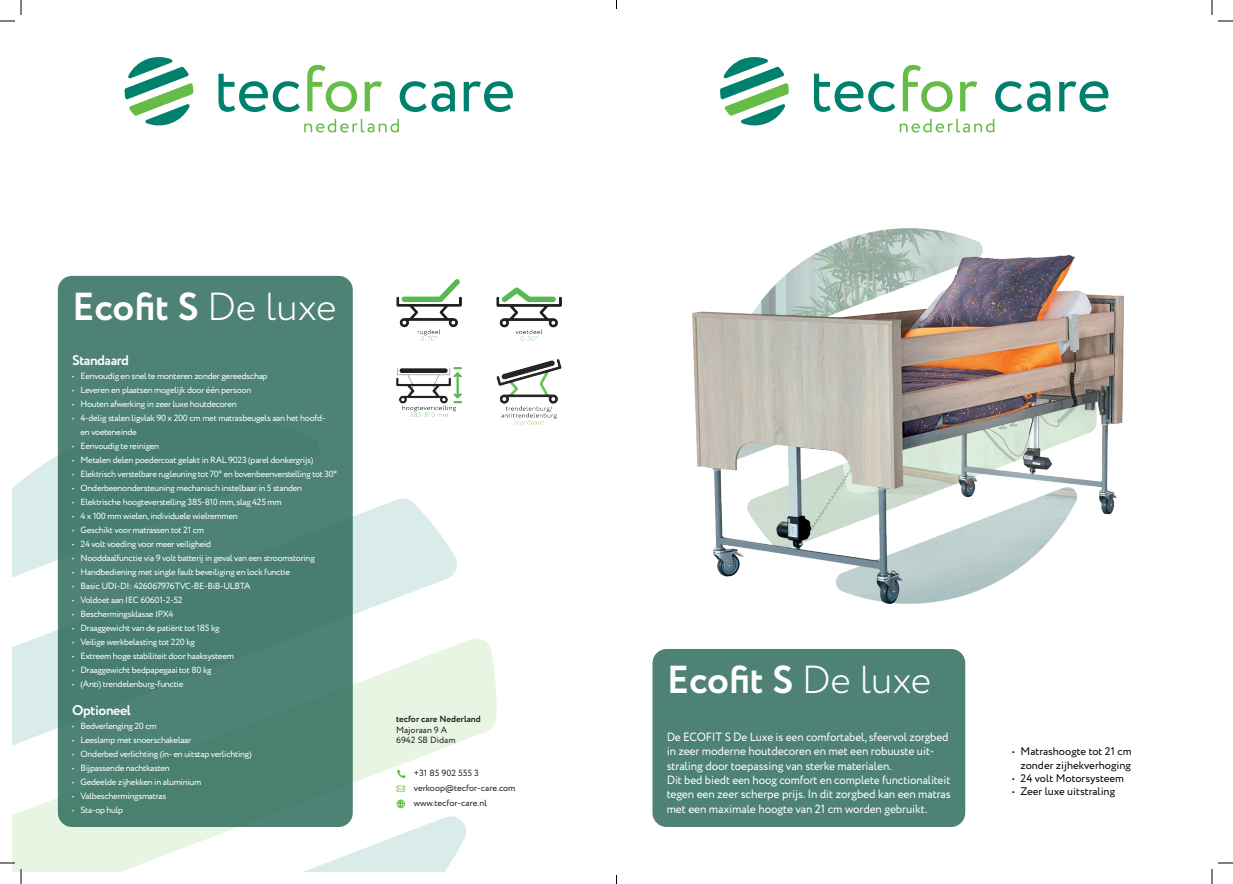
<style>
.page{position:relative;width:1233px;height:884px;background:#fff}
.page>*{position:absolute;margin:0;border:0;box-sizing:border-box;transform-origin:0 0}
.t1{font:700 39px "Circe";color:#fff}
.t2{font:700 14px "Circe";letter-spacing:-.03em;color:#fff}
.t3{font:12px/14.4px "Circe";letter-spacing:-.01em;color:#fff;scale:.95 1}
.t4{font:11px/13.2px "Circe";color:#000;text-align:right}
.t5{font:9px/14px "Circe";letter-spacing:-.03em;color:#fff}
.t6{font:9px/15px "Circe";color:#231f20}
.t7{font:700 9px "Circe";color:#231f20}
.s1{font-weight:300}
</style>
<div class="page">
<svg style="left:42px;top:498px;width:415px;height:138px;fill:#d9ece9"></svg>
<svg style="left:12px;top:636px;width:485px;height:235px;fill:#e8f5e9"></svg>
<svg style="left:12px;top:414px;width:46px;height:187px;fill:#d9ece9"></svg>
<img style="left:659px;top:228px;width:465px;height:435px">
<svg style="left:814px;top:74px;width:81px;height:38px"></svg>
<svg style="left:902px;top:65px;width:50px;height:47px"></svg>
<svg style="left:960px;top:81px;width:17px;height:30px"></svg>
<svg style="left:995px;top:81px;width:55px;height:31px"></svg>
<svg style="left:1059px;top:81px;width:49px;height:31px"></svg>
<svg style="left:720px;top:57px;width:69px;height:69px"></svg>
<svg style="left:899px;top:119px;width:95px;height:13px"></svg>
<svg style="left:218px;top:74px;width:82px;height:38px"></svg>
<svg style="left:307px;top:65px;width:50px;height:47px"></svg>
<svg style="left:365px;top:81px;width:17px;height:30px"></svg>
<svg style="left:400px;top:81px;width:55px;height:31px"></svg>
<svg style="left:464px;top:81px;width:49px;height:31px"></svg>
<svg style="left:124px;top:57px;width:69px;height:69px"></svg>
<svg style="left:304px;top:119px;width:95px;height:13px"></svg>
<div style="left:652px;top:649px;width:313px;height:178px;background:#4e8274;border-radius:14px"></div>
<div style="left:58px;top:276px;width:295px;height:551px;background:#4e8274;border-radius:14px"></div>
<img style="left:397px;top:279px;width:65px;height:61px">
<img style="left:496px;top:287px;width:65px;height:53px">
<img style="left:496px;top:360px;width:65px;height:65px">
<img style="left:396px;top:367px;width:65px;height:50px">
<svg style="left:397px;top:770px;width:8px;height:8px"></svg>
<svg style="left:396px;top:786px;width:9px;height:5px"></svg>
<svg style="left:87px;top:800px;width:384px;height:71px"></svg>
<svg style="left:1218px;top:20px;width:15px;height:2px"></svg>
<svg style="left:1218px;top:862px;width:15px;height:2px"></svg>
<svg style="left:0;top:0;width:22px;height:22px"></svg>
<svg style="left:0;top:862px;width:22px;height:22px"></svg>
<svg style="left:1211px;top:0;width:1px;height:15px"></svg>
<svg style="left:1211px;top:869px;width:1px;height:15px"></svg>
<h1 class="t1" style="left:72px;top:281px;width:266px">Ecofit S <span class="s1">De luxe</span></h1>
<h2 class="t2" style="left:72px;top:351px;width:59px">Standaard</h2>
<p class="t5" style="left:72px;top:369px;width:197px">• Eenvoudig en snel te monteren zonder gereedschap</p>
<p class="t5" style="left:72px;top:383px;width:181px">• Leveren en plaatsen mogelijk door één persoon</p>
<p class="t5" style="left:72px;top:397px;width:166px">• Houten afwerking in zeer luxe houtdecoren</p>
<p class="t5" style="left:81px;top:411px;width:246px;text-indent:-9px">• 4-delig stalen ligvlak 90 x 200 cm met matrasbeugels aan het hoofd&shy;en voeteneinde</p>
<p class="t5" style="left:72px;top:439px;width:89px">• Eenvoudig te reinigen</p>
<p class="t5" style="left:72px;top:453px;width:243px">• Metalen delen poedercoat gelakt in RAL 9023 (parel donkergrijs)</p>
<p class="t5" style="left:72px;top:467px;width:266px">• Elektrisch verstelbare rugleuning tot 70° en bovenbeenverstelling tot 30°</p>
<p class="t5" style="left:72px;top:481px;width:232px">• Onderbeenondersteuning mechanisch instelbaar in 5 standen</p>
<p class="t5" style="left:72px;top:495px;width:211px">• Elektrische hoogteverstelling 385-810 mm, slag 425 mm</p>
<p class="t5" style="left:72px;top:509px;width:167px">• 4 x 100 mm wielen, individuele wielremmen</p>
<p class="t5" style="left:72px;top:523px;width:133px">• Geschikt voor matrassen tot 21 cm</p>
<p class="t5" style="left:72px;top:537px;width:141px">• 24 volt voeding voor meer veiligheid</p>
<p class="t5" style="left:72px;top:551px;width:244px">• Nooddaalfunctie via 9 volt batterij in geval van een stroomstoring</p>
<p class="t5" style="left:72px;top:565px;width:220px">• Handbediening met single fault beveiliging en lock functie</p>
<p class="t5" style="left:72px;top:579px;width:180px">• Basic UDI-DI: 426067976TVC-BE-BiB-ULBTA</p>
<p class="t5" style="left:72px;top:593px;width:112px">• Voldoet aan IEC 60601-2-52</p>
<p class="t5" style="left:72px;top:607px;width:103px">• Beschermingsklasse IPX4</p>
<p class="t5" style="left:72px;top:621px;width:149px">• Draaggewicht van de patiënt tot 185 kg</p>
<p class="t5" style="left:72px;top:635px;width:124px">• Veilige werkbelasting tot 220 kg</p>
<p class="t5" style="left:72px;top:649px;width:163px">• Extreem hoge stabiliteit door haaksysteem</p>
<p class="t5" style="left:72px;top:663px;width:141px">• Draaggewicht bedpapegaai tot 80 kg</p>
<p class="t5" style="left:72px;top:677px;width:113px">• (Anti) trendelenburg-functie</p>
<h2 class="t2" style="left:72px;top:701px;width:60px">Optioneel</h2>
<p class="t5" style="left:72px;top:719px;width:86px">• Bedverlenging 20 cm</p>
<p class="t5" style="left:72px;top:733px;width:121px">• Leeslamp met snoerschakelaar</p>
<p class="t5" style="left:72px;top:747px;width:181px">• Onderbed verlichting (in- en uitstap verlichting)</p>
<p class="t5" style="left:72px;top:761px;width:99px">• Bijpassende nachtkasten</p>
<p class="t5" style="left:72px;top:775px;width:131px">• Gedeelde zijhekken in aluminium</p>
<p class="t5" style="left:72px;top:789px;width:96px">• Valbeschermingsmatras</p>
<p class="t5" style="left:72px;top:803px;width:53px">• Sta-op hulp</p>
<p class="t7" style="left:396px;top:713px;width:86px">tecfor care Nederland</p>
<p class="t6" style="left:396px;top:724px;width:61px;line-height:10.8px">Majoraan 9 A<br>6942 SB Didam</p>
<p class="t6" style="left:414px;top:766px;width:103px">+31 85 902 555 3 verkoop@tecfor-care.com www.tecfor-care.nl</p>
<h1 class="t1" style="left:666px;top:654px;width:266px">Ecofit S <span class="s1">De luxe</span></h1>
<p class="t3" style="left:666px;top:730px;width:301px">De ECOFIT S De Luxe is een comfortabel, sfeervol zorgbed in zeer moderne houtdecoren en met een robuuste uit&shy;straling door toepassing van sterke materialen.<br>Dit bed biedt een hoog comfort en complete functionaliteit tegen een zeer scherpe prijs. In dit zorgbed kan een matras met een maximale hoogte van 21 cm worden gebruikt.</p>
<p class="t4" style="left:1012px;top:745px;width:121px">• Matrashoogte tot 21 cm zonder zijhekverhoging</p>
<p class="t4" style="left:1012px;top:772px;width:114px">• 24 volt Motorsysteem</p>
<p class="t4" style="left:1012px;top:785px;width:105px">• Zeer luxe uitstraling</p>
</div>
